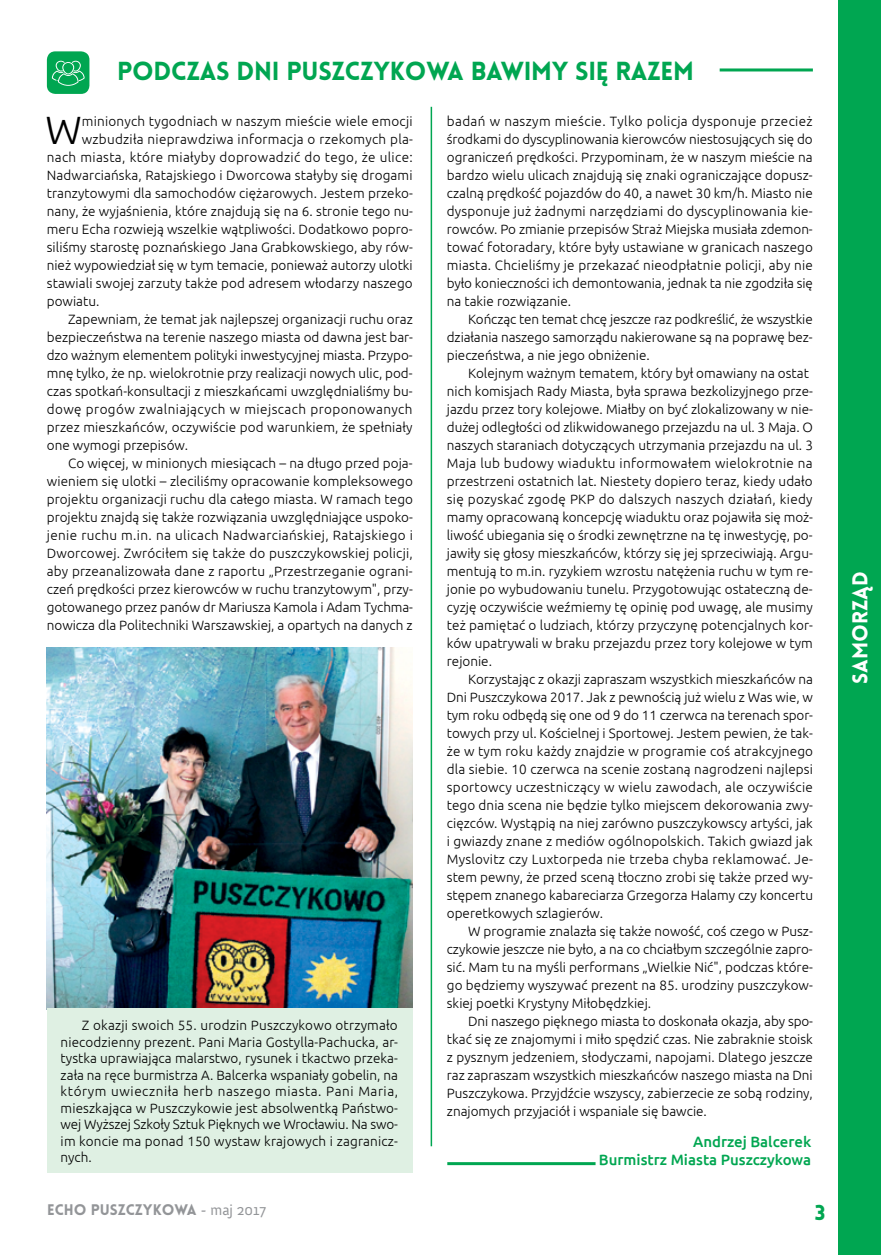
<style>
.page{position:relative;width:881px;height:1255px;background:#fff}
.page>*{position:absolute;margin:0;border:0;box-sizing:border-box;transform-origin:0 0}
.t1{font:300 39.45px "Ubuntu";color:#000}
.t2{font:900 25.5px "Lovelo";letter-spacing:-.01em;color:#00a651}
.t3{font:900 21px "Lovelo";color:#fff}
.t4{font:900 21px "Lovelo";color:#00a651}
.t5{font:500 15px/18px "Ubuntu";color:#00a651;text-align:right}
.t6{font:900 15px "Lovelo";color:#939598}
.t7{font:300 13.5px/18px "Ubuntu";color:#000;text-align:justify}
.t8{font:300 13.5px "Ubuntu";letter-spacing:.025em;color:#000}
.t9{font:300 13.5px "Ubuntu";letter-spacing:.03em;color:#000}
.t10{font:300 13.5px "Ubuntu";letter-spacing:.02em;color:#000}
.s1{font-family:"Anivers";font-weight:400}
</style>
<div class="page">
<div style="left:838px;top:0;width:42px;height:1254px;background:#00a651"></div>
<div style="left:47px;top:51px;width:42px;height:43px;background:#00a651;border-radius:9px"></div>
<svg style="left:52px;top:61px;width:33px;height:25px"></svg>
<hr style="left:447px;top:1162px;width:148px;height:3px;background:#00a651">
<hr style="left:430px;top:107px;width:2px;height:1039px;background:#00a651">
<hr style="left:719px;top:68px;width:93px;height:3px;background:#00a651">
<img style="left:47px;top:647px;width:365px;height:361px">
<div style="left:47px;top:1008px;width:365px;height:164px;background:#dff0e3"></div>
<h2 class="t2" style="left:117px;top:55px;width:578px">PODCZAS DNI PUSZCZYKOWA BAWIMY SIĘ RAZEM</h2>
<h1 class="t1" style="left:45px;top:106px;width:38px">W</h1>
<p class="t7" style="left:82px;top:112px;width:332px">minionych tygodniach w naszym mieście wiele emocji</p>
<p class="t10" style="left:82px;top:131px;width:332px">wzbudziła nieprawdziwa informacja o rzekomych pla-</p>
<p class="t8" style="left:47px;top:149px;width:367px">nach miasta, które miałyby doprowadzić do tego, że ulice:</p>
<p class="t7" style="left:47px;top:166px;width:367px">Nadwarciańska, Ratajskiego i Dworcowa stałyby się drogami</p>
<p class="t7" style="left:47px;top:184px;width:367px">tranzytowymi dla samochodów ciężarowych. Jestem przeko-</p>
<p class="t7" style="left:47px;top:202px;width:367px">nany, że wyjaśnienia, które znajdują się na 6. stronie tego nu-</p>
<p class="t7" style="left:47px;top:220px;width:367px">meru Echa rozwieją wszelkie wątpliwości. Dodatkowo popro-</p>
<p class="t7" style="left:47px;top:238px;width:367px">siliśmy starostę poznańskiego Jana Grabkowskiego, aby rów-</p>
<p class="t7" style="left:47px;top:256px;width:367px">nież wypowiedział się w tym temacie, ponieważ autorzy ulotki</p>
<p class="t7" style="left:47px;top:274px;width:367px">stawiali swojej zarzuty także pod adresem włodarzy naszego</p>
<p class="t7" style="left:47px;top:292px;width:54px">powiatu.</p>
<p class="t7" style="left:68px;top:310px;width:346px">Zapewniam, że temat jak najlepszej organizacji ruchu oraz</p>
<p class="t7" style="left:47px;top:328px;width:367px">bezpieczeństwa na terenie naszego miasta od dawna jest bar-</p>
<p class="t7" style="left:47px;top:346px;width:367px">dzo ważnym elementem polityki inwestycyjnej miasta. Przypo-</p>
<p class="t7" style="left:47px;top:364px;width:367px">mnę tylko, że np. wielokrotnie przy realizacji nowych ulic, pod-</p>
<p class="t7" style="left:47px;top:382px;width:367px">czas spotkań-konsultacji z mieszkańcami uwzględnialiśmy bu-</p>
<p class="t9" style="left:47px;top:401px;width:367px">dowę progów zwalniających w miejscach proponowanych</p>
<p class="t7" style="left:47px;top:418px;width:367px">przez mieszkańców, oczywiście pod warunkiem, że spełniały</p>
<p class="t7" style="left:47px;top:436px;width:143px">one wymogi przepisów.</p>
<p class="t7" style="left:68px;top:454px;width:346px">Co więcej, w minionych miesiącach – na długo przed poja-</p>
<p class="t7" style="left:47px;top:472px;width:367px">wieniem się ulotki – zleciliśmy opracowanie kompleksowego</p>
<p class="t7" style="left:47px;top:490px;width:367px">projektu organizacji ruchu dla całego miasta. W ramach tego</p>
<p class="t7" style="left:47px;top:508px;width:367px">projektu znajdą się także rozwiązania uwzględniające uspoko-</p>
<p class="t8" style="left:47px;top:527px;width:367px">jenie ruchu m.in. na ulicach Nadwarciańskiej, Ratajskiego i</p>
<p class="t7" style="left:47px;top:544px;width:367px">Dworcowej. Zwróciłem się także do puszczykowskiej policji,</p>
<p class="t7" style="left:47px;top:562px;width:367px">aby przeanalizowała dane z raportu „Przestrzeganie ograni-</p>
<p class="t7" style="left:47px;top:580px;width:367px">czeń prędkości przez kierowców w ruchu tranzytowym", przy-</p>
<p class="t7" style="left:47px;top:598px;width:367px">gotowanego przez panów dr Mariusza Kamola i Adam Tychma-</p>
<p class="t7" style="left:47px;top:616px;width:367px">nowicza dla Politechniki Warszawskiej, a opartych na danych z</p>
<p class="t7" style="left:61px;top:1016px;width:339px;line-height:16.5px;text-indent:21px">Z okazji swoich 55. urodzin Puszczykowo otrzymało niecodzienny prezent. Pani Maria Gostylla-Pachucka, ar&shy;tystka uprawiająca malarstwo, rysunek i tkactwo przeka&shy;zała na ręce burmistrza A. Balcerka wspaniały gobelin, na którym uwieczniła herb naszego miasta. Pani Maria, mieszkająca w Puszczykowie jest absolwentką Państwo&shy;wej Wyższej Szkoły Sztuk Pięknych we Wrocławiu. Na swo&shy;im koncie ma ponad 150 wystaw krajowych i zagranicz&shy;nych.</p>
<p class="t7" style="left:446px;top:112px;width:367px">badań w naszym mieście. Tylko policja dysponuje przecież środkami do dyscyplinowania kierowców niestosujących się do ograniczeń prędkości. Przypominam, że w naszym mieście na bardzo wielu ulicach znajdują się znaki ograniczające dopusz&shy;czalną prędkość pojazdów do 40, a nawet 30 km/h. Miasto nie dysponuje już żadnymi narzędziami do dyscyplinowania kie&shy;rowców. Po zmianie przepisów Straż Miejska musiała zdemon&shy;tować fotoradary, które były ustawiane w granicach naszego miasta. Chcieliśmy je przekazać nieodpłatnie policji, aby nie było konieczności ich demontowania, jednak ta nie zgodziła się na takie rozwiązanie.</p>
<p class="t7" style="left:446px;top:310px;width:367px;text-indent:21px">Kończąc ten temat chcę jeszcze raz podkreślić, że wszystkie działania naszego samorządu nakierowane są na poprawę bez&shy;pieczeństwa, a nie jego obniżenie.</p>
<p class="t7" style="left:446px;top:364px;width:367px;text-align:left;text-indent:21px">Kolejnym ważnym tematem, który był omawiany na ostat nich komisjach Rady Miasta, była sprawa bezkolizyjnego prze&shy;jazdu przez tory kolejowe. Miałby on być zlokalizowany w nie&shy;dużej odległości od zlikwidowanego przejazdu na ul. 3 Maja. O naszych staraniach dotyczących utrzymania przejazdu na ul. 3<br>Maja lub budowy wiaduktu informowałem wielokrotnie na przestrzeni ostatnich lat. Niestety dopiero teraz, kiedy udało się pozyskać zgodę PKP do dalszych naszych działań, kiedy mamy opracowaną koncepcję wiaduktu oraz pojawiła się moż&shy;liwość ubiegania się o środki zewnętrzne na tę inwestycję, po&shy;jawiły się głosy mieszkańców, którzy się jej sprzeciwiają. Argu&shy;mentują to m.in. ryzykiem wzrostu natężenia ruchu w tym re&shy;jonie po wybudowaniu tunelu. Przygotowując ostateczną de&shy;cyzję oczywiście weźmiemy tę opinię pod uwagę, ale musimy też pamiętać o ludziach, którzy przyczynę potencjalnych kor&shy;ków upatrywali w braku przejazdu przez tory kolejowe w tym rejonie.</p>
<p class="t7" style="left:446px;top:670px;width:367px;text-indent:21px">Korzystając z okazji zapraszam wszystkich mieszkańców na Dni Puszczykowa 2017. Jak z pewnością już wielu z Was wie, w tym roku odbędą się one od 9 do 11 czerwca na terenach spor&shy;towych przy ul. Kościelnej i Sportowej. Jestem pewien, że tak&shy;że w tym roku każdy znajdzie w programie coś atrakcyjnego dla siebie. 10 czerwca na scenie zostaną nagrodzeni najlepsi sportowcy uczestniczący w wielu zawodach, ale oczywiście tego dnia scena nie będzie tylko miejscem dekorowania zwy&shy;cięzców. Wystąpią na niej zarówno puszczykowscy artyści, jak i gwiazdy znane z mediów ogólnopolskich. Takich gwiazd jak Myslovitz czy Luxtorpeda nie trzeba chyba reklamować. Je&shy;stem pewny, że przed sceną tłoczno zrobi się także przed wy&shy;stępem znanego kabareciarza Grzegorza Halamy czy koncertu operetkowych szlagierów.</p>
<p class="t7" style="left:446px;top:922px;width:367px;text-indent:21px">W programie znalazła się także nowość, coś czego w Pusz&shy;czykowie jeszcze nie było, a na co chciałbym szczególnie zapro&shy;sić. Mam tu na myśli performans „Wielkie Nić", podczas które&shy;go będziemy wyszywać prezent na 85. urodziny puszczykow&shy;skiej poetki Krystyny Miłobędzkiej.</p>
<p class="t7" style="left:446px;top:1012px;width:367px;text-indent:21px">Dni naszego pięknego miasta to doskonała okazja, aby spo&shy;tkać się ze znajomymi i miło spędzić czas. Nie zabraknie stoisk z pysznym jedzeniem, słodyczami, napojami. Dlatego jeszcze raz zapraszam wszystkich mieszkańców naszego miasta na Dni Puszczykowa. Przyjdźcie wszyscy, zabierzecie ze sobą rodziny, znajomych przyjaciół i wspaniale się bawcie.</p>
<p class="t5" style="left:598px;top:1132px;width:214px">Andrzej Balcerek<br>Burmistrz Miasta Puszczykowa</p>
<p class="t6" style="left:47px;top:1200px;width:220px">ECHO PUSZCZYKOWA <span class="s1">- maj 2017</span></p>
<h3 class="t4" style="left:814px;top:1199px;width:12px">3</h3>
<h3 class="t3" style="left:846px;top:683px;width:115px;rotate:-90deg">SAMORZĄD</h3>
</div>
